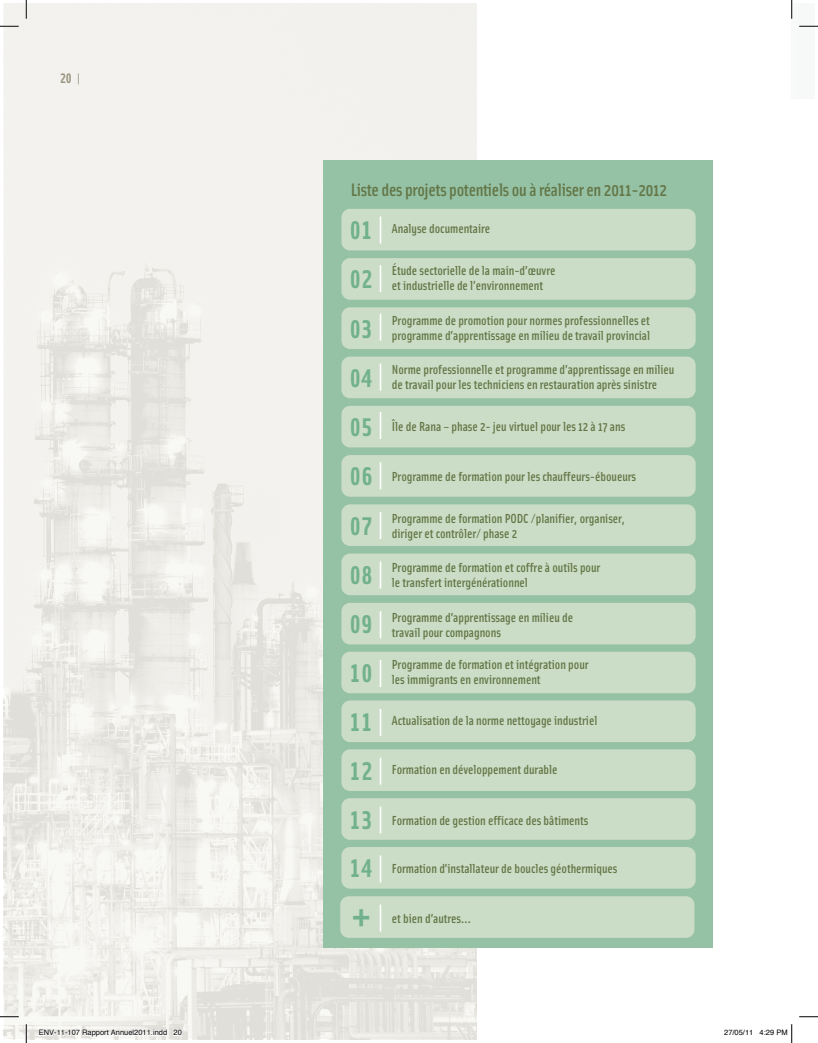
<style>
.page{position:relative;width:818px;height:1043px;background:#fff}
.page>*{position:absolute;margin:0;border:0;box-sizing:border-box;transform-origin:0 0}
.t1{font:47.25px "Solex Bold Lining";color:#72b18d}
.t2{font:25.62px/49.1px "Solex Bold Lining";letter-spacing:.02em;color:#72b18d;text-align:justify}
.t3{font:500 18.12px "Solex";letter-spacing:-.02em;color:#637646}
.t4{font:13.75px "Solex Bold Lining";color:#9a9680}
.t5{font:500 13.12px/15px "Solex";letter-spacing:-.005em;color:#637646}
.t6{font:7.5px "Helvetica";color:#000}
.s1{font-family:"Solex";font-weight:700}
</style>
<div class="page">
<div style="left:791px;top:4px;width:23px;height:94px;background:#f7f9f8"></div>
<img style="left:4px;top:4px;width:472px;height:1035px">
<div style="left:323px;top:160px;width:389px;height:787px;background:#95c1a5"></div>
<div style="left:341px;top:209px;width:354px;height:41px;background:#ccddc7;border-radius:9px"></div>
<div style="left:341px;top:258px;width:354px;height:42px;background:#ccddc7;border-radius:9px"></div>
<div style="left:341px;top:307px;width:354px;height:42px;background:#ccddc7;border-radius:9px"></div>
<div style="left:341px;top:356px;width:354px;height:42px;background:#ccddc7;border-radius:9px"></div>
<div style="left:341px;top:406px;width:354px;height:41px;background:#ccddc7;border-radius:9px"></div>
<div style="left:341px;top:455px;width:354px;height:41px;background:#ccddc7;border-radius:9px"></div>
<div style="left:341px;top:504px;width:354px;height:42px;background:#ccddc7;border-radius:9px"></div>
<div style="left:341px;top:553px;width:354px;height:42px;background:#ccddc7;border-radius:9px"></div>
<div style="left:341px;top:603px;width:354px;height:41px;background:#ccddc7;border-radius:9px"></div>
<div style="left:341px;top:651px;width:354px;height:42px;background:#ccddc7;border-radius:9px"></div>
<div style="left:341px;top:700px;width:354px;height:42px;background:#ccddc7;border-radius:9px"></div>
<div style="left:341px;top:749px;width:354px;height:42px;background:#ccddc7;border-radius:9px"></div>
<div style="left:341px;top:798px;width:354px;height:41px;background:#ccddc7;border-radius:9px"></div>
<div style="left:341px;top:847px;width:354px;height:41px;background:#ccddc7;border-radius:9px"></div>
<div style="left:340px;top:896px;width:354px;height:41px;background:#ccddc7;border-radius:9px"></div>
<hr style="left:379px;top:216px;width:2px;height:27px;background:#fff">
<hr style="left:379px;top:265px;width:2px;height:27px;background:#fff">
<hr style="left:379px;top:314px;width:2px;height:27px;background:#fff">
<hr style="left:379px;top:363px;width:2px;height:27px;background:#fff">
<hr style="left:379px;top:412px;width:2px;height:27px;background:#fff">
<hr style="left:379px;top:462px;width:2px;height:27px;background:#fff">
<hr style="left:379px;top:512px;width:2px;height:27px;background:#fff">
<hr style="left:379px;top:561px;width:2px;height:27px;background:#fff">
<hr style="left:379px;top:611px;width:2px;height:27px;background:#fff">
<hr style="left:379px;top:660px;width:2px;height:27px;background:#fff">
<hr style="left:379px;top:709px;width:2px;height:27px;background:#fff">
<hr style="left:379px;top:757px;width:2px;height:27px;background:#fff">
<hr style="left:379px;top:806px;width:2px;height:27px;background:#fff">
<hr style="left:379px;top:855px;width:2px;height:27px;background:#fff">
<hr style="left:379px;top:904px;width:2px;height:27px;background:#fff">
<svg style="left:0;top:25px;width:19px;height:2px"></svg>
<svg style="left:799px;top:25px;width:19px;height:2px"></svg>
<svg style="left:0;top:1015px;width:19px;height:2px"></svg>
<svg style="left:799px;top:1016px;width:19px;height:1px"></svg>
<svg style="left:25px;top:0;width:2px;height:19px"></svg>
<svg style="left:25px;top:1024px;width:2px;height:18px"></svg>
<svg style="left:791px;top:0;width:1px;height:19px"></svg>
<svg style="left:39px;top:1029px;width:128px;height:8px"></svg>
<svg style="left:173px;top:1029px;width:9px;height:7px"></svg>
<svg style="left:791px;top:1024px;width:1px;height:18px"></svg>
<p class="t4" style="left:60px;top:69px;width:22px">20 <span class="s1">|</span></p>
<h3 class="t3" style="left:351px;top:178px;width:318px">Liste des projets potentiels ou à réaliser en 2011-2012</h3>
<p class="t5" style="left:392px;top:220px;width:100px">Analyse documentaire</p>
<p class="t5" style="left:392px;top:263px;width:165px">Étude sectorielle de la main-d’œuvre et industrielle de l’environnement</p>
<p class="t5" style="left:392px;top:312px;width:260px">Programme de promotion pour normes professionnelles et programme d’apprentissage en milieu de travail provincial</p>
<p class="t5" style="left:392px;top:361px;width:284px">Norme professionnelle et programme d’apprentissage en milieu de travail pour les techniciens en restauration après sinistre</p>
<p class="t5" style="left:392px;top:418px;width:235px">Île de Rana – phase 2- jeu virtuel pour les 12 à 17 ans</p>
<p class="t5" style="left:392px;top:468px;width:246px">Programme de formation pour les chauffeurs-éboueurs</p>
<p class="t5" style="left:392px;top:510px;width:235px">Programme de formation PODC /planifier, organiser, diriger et contrôler/ phase 2</p>
<p class="t5" style="left:392px;top:560px;width:210px">Programme de formation et coffre à outils pour le transfert intergénérationnel</p>
<p class="t5" style="left:392px;top:609px;width:183px">Programme d’apprentissage en milieu de travail pour compagnons</p>
<p class="t5" style="left:392px;top:657px;width:198px">Programme de formation et intégration pour les immigrants en environnement</p>
<p class="t5" style="left:392px;top:712px;width:207px">Actualisation de la norme nettoyage industriel</p>
<p class="t5" style="left:392px;top:761px;width:167px">Formation en développement durable</p>
<p class="t5" style="left:392px;top:812px;width:198px">Formation de gestion efficace des bâtiments</p>
<p class="t5" style="left:392px;top:860px;width:227px">Formation d’installateur de boucles géothermiques</p>
<p class="t5" style="left:392px;top:910px;width:81px">et bien d’autres...</p>
<h2 class="t2" style="left:350px;top:204px;width:24px">01<br>02<br>03<br>04<br>05<br>06<br>07<br>08<br>09<br>10<br>11<br>12<br>13<br>14</h2>
<h1 class="t1" style="left:351px;top:887px;width:22px">+</h1>
<p class="t6" style="left:39px;top:1027px;width:144px">ENV-11-107 Rapport Annuel2011.indd 20</p>
<p class="t6" style="left:724px;top:1027px;width:65px">27/05/11 4:29 PM</p>
</div>
